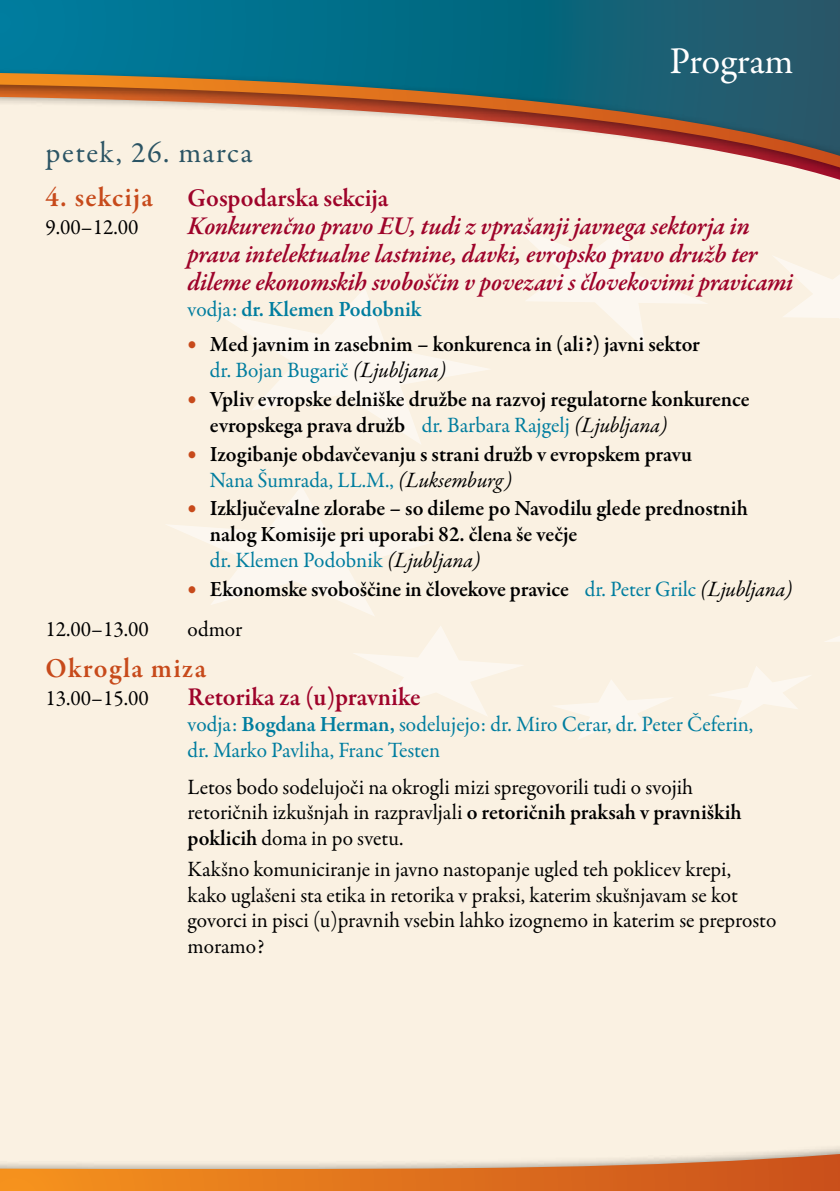
<style>
.page{position:relative;width:840px;height:1191px;background:#fff}
.page>*{position:absolute;margin:0;border:0;box-sizing:border-box;transform-origin:0 0}
.t1{font:38px "Garamond Premr Pro";letter-spacing:-.005em;color:#fff}
.t2{font:30px "Garamond Premr Pro";letter-spacing:.045em;color:#2b5464}
.t3{font:600 28px "Garamond Premr Pro";letter-spacing:.05em;color:#c74a1b}
.t4{font:italic 600 26px/28px "Garamond Premr Pro";letter-spacing:-.01em;color:#9e032a}
.t5{font:600 26px "Garamond Premr Pro";color:#9e032a}
.t6{font:600 22px/26px "Garamond Premr Pro";letter-spacing:-.005em;color:#000}
.t7{font:22px/25.6px "Garamond Premr Pro";color:#000}
.t8{font:22px/26px "Garamond Premr Pro";letter-spacing:-.005em;color:#007d9f}
.t9{font:600 22px "Garamond Premr Pro";color:#007d9f}
.s1{font-size:28px;color:#c74a1b}
.s2{font-weight:400}
.s3{font-weight:400;color:#c74a1b}
.s4{font-weight:400;color:#007d9f}
.s5{font-weight:400;font-style:italic}
.s6{font-weight:600}
</style>
<div class="page">
<div style="left:0;top:0;width:839px;height:1191px;background:#faf1e2"></div>
<svg style="left:0;top:0;width:839px;height:66px;background:#096a83"></svg>
<div style="left:0;top:66px;width:839px;height:124px;background:#000;opacity:.45"></div>
<svg style="left:0;top:73px;width:839px;height:94px"></svg>
<svg style="left:0;top:1154px;width:839px;height:37px"></svg>
<svg style="left:555px;top:680px;width:116px;height:59px"></svg>
<svg style="left:712px;top:666px;width:99px;height:55px"></svg>
<svg style="left:825px;top:636px;width:14px;height:6px"></svg>
<svg style="left:168px;top:486px;width:260px;height:130px"></svg>
<svg style="left:354px;top:626px;width:168px;height:90px"></svg>
<svg style="left:514px;top:226px;width:193px;height:123px"></svg>
<svg style="left:774px;top:256px;width:65px;height:62px"></svg>
<svg style="left:219px;top:289px;width:269px;height:155px"></svg>
<h1 class="t1" style="left:669px;top:38px;width:125px">Program</h1>
<h2 class="t2" style="left:45px;top:134px;width:208px">petek, 26. marca</h2>
<p class="t5" style="left:45px;top:182px;width:344px"><span class="s1">4. sekcija</span> Gospodarska sekcija</p>
<p class="t7" style="left:45px;top:215px;width:95px">9.00–12.00</p>
<p class="t4" style="left:187px;top:213px;width:607px">Konkurenčno pravo EU, tudi z vprašanji javnega sektorja in prava intelektualne lastnine, davki, evropsko pravo družb ter dileme ekonomskih svoboščin v povezavi s človekovimi pravicami</p>
<p class="t9" style="left:187px;top:296px;width:235px"><span class="s2">vodja:</span> dr. Klemen Podobnik</p>
<p class="t6" style="left:210px;top:331px;width:491px;text-indent:-22px"><span class="s3">•</span> Med javnim in zasebnim – konkurenca in (ali?) javni sektor <span class="s4">dr. Bojan Bugarič</span> <span class="s5">(Ljubljana)</span></p>
<p class="t6" style="left:210px;top:386px;width:541px;text-indent:-22px"><span class="s3">•</span> Vpliv evropske delniške družbe na razvoj regulatorne konkurence evropskega prava družb <span class="s4">dr. Barbara Rajgelj</span> <span class="s5">(Ljubljana)</span></p>
<p class="t6" style="left:210px;top:441px;width:483px;text-indent:-22px"><span class="s3">•</span> Izogibanje obdavčevanju s strani družb v evropskem pravu<br><span class="s4">Nana Šumrada, LL.M.,</span> <span class="s5">(Luksemburg)</span></p>
<p class="t6" style="left:210px;top:496px;width:539px;text-indent:-22px"><span class="s3">•</span> Izključevalne zlorabe – so dileme po Navodilu glede prednostnih nalog Komisije pri uporabi 82. člena še večje<br><span class="s4">dr. Klemen Podobnik</span> <span class="s5">(Ljubljana)</span></p>
<p class="t6" style="left:187px;top:577px;width:606px"><span class="s3">•</span> Ekonomske svoboščine in človekove pravice <span class="s4">dr. Peter Grilc</span> <span class="s5">(Ljubljana)</span></p>
<p class="t7" style="left:45px;top:617px;width:105px">12.00–13.00</p>
<p class="t7" style="left:187px;top:617px;width:56px">odmor</p>
<p class="t3" style="left:45px;top:651px;width:162px">Okrogla miza</p>
<p class="t7" style="left:45px;top:685px;width:105px">13.00–15.00</p>
<p class="t5" style="left:187px;top:681px;width:234px">Retorika za (u)pravnike</p>
<p class="t8" style="left:187px;top:711px;width:567px">vodja: <span class="s6">Bogdana Herman,</span> sodelujejo: dr. Miro Cerar, dr. Peter Čeferin, dr. Marko Pavliha, Franc Testen</p>
<p class="t7" style="left:187px;top:774px;width:555px">Letos bodo sodelujoči na okrogli mizi spregovorili tudi o svojih retoričnih izkušnjah in razpravljali <span class="s6">o retoričnih praksah v pravniških poklicih</span> doma in po svetu.</p>
<p class="t7" style="left:187px;top:857px;width:590px">Kakšno komuniciranje in javno nastopanje ugled teh poklicev krepi,<br>kako uglašeni sta etika in retorika v praksi, katerim skušnjavam se kot govorci in pisci (u)pravnih vsebin lahko izognemo in katerim se preprosto moramo?</p>
</div>
